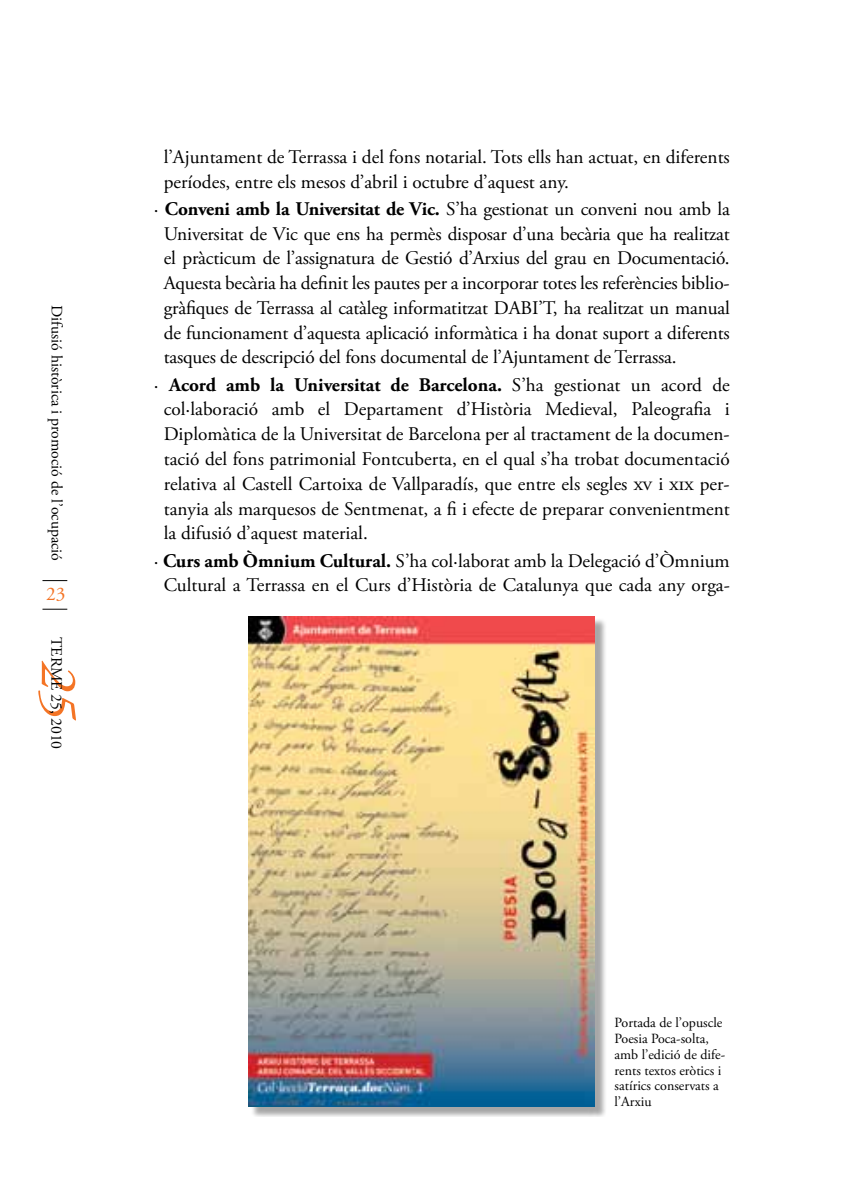
<style>
.page{position:relative;width:844px;height:1191px;background:#fff}
.page>*{position:absolute;margin:0;border:0;box-sizing:border-box;transform-origin:0 0}
.t1{font:19.25px/24.7px "Adobe Garamond Pro";letter-spacing:-.01em;color:#000;text-align:justify}
.t2{font:19.25px/24.7px "Adobe Garamond Pro";letter-spacing:-.115em;color:#000}
.t3{font:19.25px "Adobe Garamond Pro";color:#f47425}
.t4{font:15.75px "Adobe Garamond Pro";color:#000}
.t5{font:14px/15.8px "Adobe Garamond Pro";letter-spacing:-.055em;color:#000}
.s1{font-weight:700}
</style>
<div class="page">
<svg style="left:42px;top:580px;width:25px;height:1px"></svg>
<svg style="left:42px;top:609px;width:25px;height:1px"></svg>
<svg style="left:38px;top:661px;width:38px;height:59px"></svg>
<div style="left:251px;top:618px;width:355px;height:499px;background:#000;opacity:.35"></div>
<img style="left:248px;top:616px;width:346px;height:490px">
<p class="t4" style="left:66px;top:305px;width:257px;rotate:90deg">Difusió històrica i promoció de l’ocupació</p>
<p class="t3" style="left:46px;top:582px;width:21px">23</p>
<p class="t4" style="left:66px;top:637px;width:114px;rotate:90deg">TERME 25, 2010</p>
<p class="t2" style="left:164px;top:145px;width:567px">l’Ajuntament de Terrassa i del fons notarial. Tots ells han actuat, en diferents períodes, entre els mesos d’abril i octubre d’aquest any.</p>
<p class="t1" style="left:164px;top:197px;width:567px;text-indent:-10px">· <span class="s1">Conveni amb la Universitat de Vic.</span> S’ha gestionat un conveni nou amb la Universitat de Vic que ens ha permès disposar d’una becària que ha realitzat el pràcticum de l’assignatura de Gestió d’Arxius del grau en Documentació.<br>Aquesta becària ha definit les pautes per a incorporar totes les referències biblio&shy;gràfiques de Terrassa al catàleg informatitzat DABI’T, ha realitzat un manual de funcionament d’aquesta aplicació informàtica i ha donat suport a diferents tasques de descripció del fons documental de l’Ajuntament de Terrassa.</p>
<p class="t1" style="left:164px;top:373px;width:567px;text-indent:-10px">· <span class="s1">Acord amb la Universitat de Barcelona.</span> S’ha gestionat un acord de col·laboració amb el Departament d’Història Medieval, Paleografia i Diplomàtica de la Universitat de Barcelona per al tractament de la documen&shy;tació del fons patrimonial Fontcuberta, en el qual s’ha trobat documentació relativa al Castell Cartoixa de Vallparadís, que entre els segles xv i xix per&shy;tanyia als marquesos de Sentmenat, a fi i efecte de preparar convenientment la difusió d’aquest material.</p>
<p class="t1" style="left:154px;top:549px;width:577px;text-align:center">· <span class="s1">Curs amb Òmnium Cultural.</span> S’ha col·laborat amb la Delegació d’Òmnium<br>Cultural a Terrassa en el Curs d’Història de Catalunya que cada any orga-</p>
<p class="t5" style="left:614px;top:1015px;width:111px">Portada de l’opuscle<br>Poesia Poca-solta, amb l’edició de dife&shy;rents textos eròtics i satírics conservats a l’Arxiu</p>
</div>
